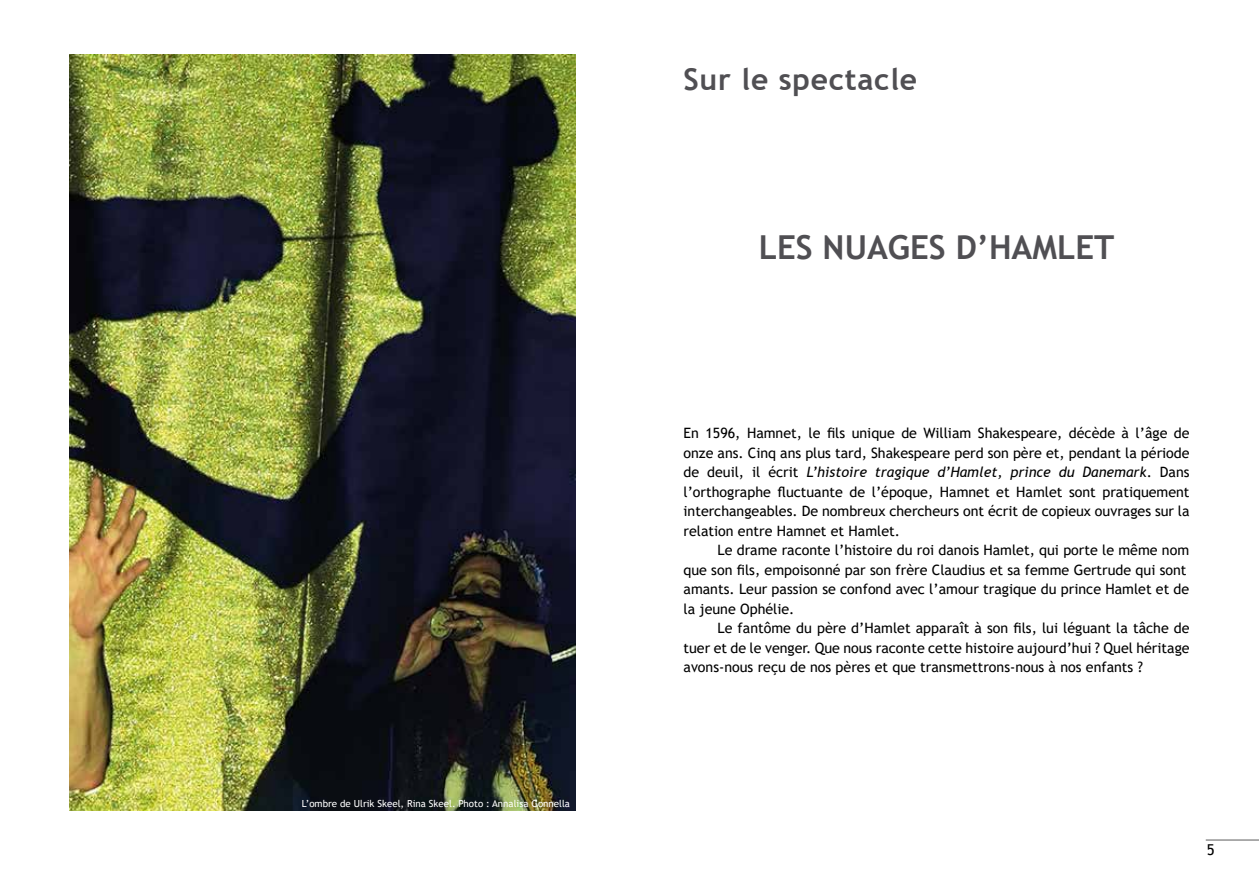
<style>
.page{position:relative;width:1259px;height:893px;background:#fff}
.page>*{position:absolute;margin:0;border:0;box-sizing:border-box;transform-origin:0 0}
.t1{font:700 33px "Trebuchet MS";color:#504f53}
.t2{font:700 30px "Trebuchet MS";letter-spacing:.025em;color:#504f53}
.t3{font:15px "Trebuchet MS";color:#000}
.t4{font:14.25px/19.5px "Trebuchet MS";color:#000;text-align:justify}
.t5{font:9.75px "Trebuchet MS";color:#fff}
.s1{font-style:italic}
</style>
<div class="page">
<hr style="left:1205px;top:840px;width:54px;height:1px;background:#000">
<img style="left:70px;top:54px;width:506px;height:757px">
<p class="t5" style="left:302px;top:797px;width:270px">L’ombre de Ulrik Skeel, Rina Skeel. Photo : Annalisa Gonnella</p>
<h2 class="t2" style="left:683px;top:61px;width:235px">Sur le spectacle</h2>
<h1 class="t1" style="left:759px;top:227px;width:357px">LES NUAGES D’HAMLET</h1>
<p class="t4" style="left:683px;top:423px;width:507px">En 1596, Hamnet, le fils unique de William Shakespeare, décède à l’âge de onze ans. Cinq ans plus tard, Shakespeare perd son père et, pendant la période de deuil, il écrit <span class="s1">L’histoire tragique d’Hamlet, prince du Danemark</span>. Dans l’orthographe fluctuante de l’époque, Hamnet et Hamlet sont pratiquement interchangeables. De nombreux chercheurs ont écrit de copieux ouvrages sur la relation entre Hamnet et Hamlet.</p>
<p class="t4" style="left:683px;top:540px;width:507px;text-align:left;text-indent:34px">Le drame raconte l’histoire du roi danois Hamlet, qui porte le même nom que son fils, empoisonné par son frère Claudius et sa femme Gertrude qui sont amants. Leur passion se confond avec l’amour tragique du prince Hamlet et de la jeune Ophélie.</p>
<p class="t4" style="left:683px;top:618px;width:507px;text-indent:34px">Le fantôme du père d’Hamlet apparaît à son fils, lui léguant la tâche de tuer et de le venger. Que nous raconte cette histoire aujourd’hui ? Quel héritage avons-nous reçu de nos pères et que transmettrons-nous à nos enfants ?</p>
<p class="t3" style="left:1207px;top:840px;width:9px">5</p>
</div>
